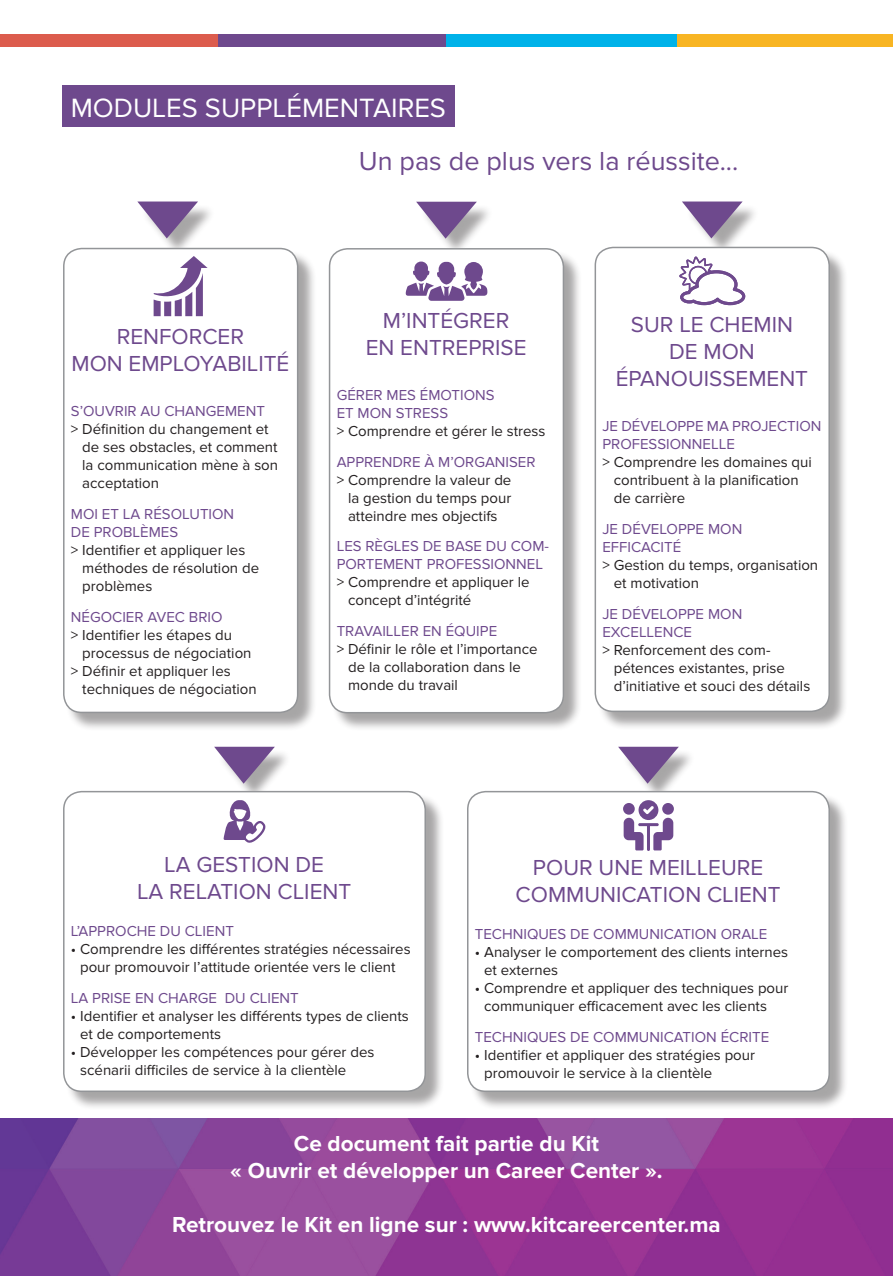
<style>
.page{position:relative;width:893px;height:1276px;background:#fff}
.page>*{position:absolute;margin:0;border:0;box-sizing:border-box;transform-origin:0 0}
.t1{font:27.45px "Proxima Nova";color:#fff}
.t2{font:27px "Proxima Nova";color:#6e498d}
.t3{font:22.5px/27px "Proxima Nova";color:#6e498d;text-align:center}
.t4{font:700 22.5px/27px "Proxima Nova";color:#fff;text-align:center}
.t5{font:15px/18px "Proxima Nova";color:#231f20}
.t6{font:15px/18px "Proxima Nova";color:#6e498d}
</style>
<div class="page">
<div style="left:621px;top:749px;width:75px;height:52px;background:#231f20;opacity:.4"></div>
<svg style="left:618px;top:747px;width:61px;height:36px"></svg>
<div style="left:217px;top:749px;width:75px;height:52px;background:#231f20;opacity:.4"></div>
<svg style="left:214px;top:747px;width:61px;height:36px"></svg>
<div style="left:469px;top:793px;width:379px;height:317px;background:#231f20;opacity:.4"></div>
<div style="left:468px;top:791px;width:361px;height:300px;background:#fff;border-radius:18px"></div>
<div style="left:467px;top:791px;width:363px;height:301px;border:2px solid #939598;border-radius:18px"></div>
<div style="left:65px;top:793px;width:379px;height:317px;background:#231f20;opacity:.4"></div>
<div style="left:64px;top:791px;width:361px;height:300px;background:#fff;border-radius:18px"></div>
<div style="left:63px;top:791px;width:363px;height:301px;border:2px solid #939598;border-radius:18px"></div>
<svg style="left:224px;top:800px;width:41px;height:42px"></svg>
<svg style="left:624px;top:800px;width:49px;height:51px"></svg>
<div style="left:216px;top:34px;width:231px;height:13px;background:#6e498d"></div>
<div style="left:0;top:34px;width:217px;height:13px;background:#dc5c4d"></div>
<div style="left:676px;top:34px;width:217px;height:13px;background:#f8b523"></div>
<div style="left:446px;top:34px;width:231px;height:13px;background:#00b2e9"></div>
<div style="left:62px;top:85px;width:393px;height:42px;background:#6e498d"></div>
<div style="left:141px;top:204px;width:74px;height:52px;background:#231f20;opacity:.4"></div>
<svg style="left:137px;top:201px;width:61px;height:37px"></svg>
<div style="left:419px;top:204px;width:75px;height:52px;background:#231f20;opacity:.4"></div>
<svg style="left:416px;top:202px;width:61px;height:37px"></svg>
<div style="left:685px;top:204px;width:75px;height:52px;background:#231f20;opacity:.4"></div>
<svg style="left:682px;top:201px;width:61px;height:37px"></svg>
<div style="left:65px;top:250px;width:252px;height:482px;background:#231f20;opacity:.4"></div>
<div style="left:64px;top:248px;width:234px;height:464px;background:#fff;border-radius:18px"></div>
<div style="left:63px;top:248px;width:235px;height:465px;border:2px solid #939598;border-radius:18px"></div>
<div style="left:331px;top:250px;width:252px;height:482px;background:#231f20;opacity:.4"></div>
<div style="left:330px;top:249px;width:233px;height:463px;background:#fff;border-radius:18px"></div>
<div style="left:329px;top:248px;width:235px;height:465px;border:2px solid #939598;border-radius:18px"></div>
<div style="left:597px;top:249px;width:251px;height:482px;background:#231f20;opacity:.4"></div>
<div style="left:595px;top:247px;width:234px;height:464px;background:#fff;border-radius:18px"></div>
<div style="left:595px;top:247px;width:235px;height:465px;border:2px solid #939598;border-radius:18px"></div>
<svg style="left:405px;top:261px;width:82px;height:40px"></svg>
<svg style="left:154px;top:256px;width:54px;height:60px"></svg>
<svg style="left:679px;top:256px;width:66px;height:49px"></svg>
<img style="left:0;top:1118px;width:893px;height:158px">
<h1 class="t1" style="left:71px;top:92px;width:377px">MODULES SUPPLÉMENTAIRES</h1>
<h2 class="t2" style="left:359px;top:146px;width:381px">Un pas de plus vers la réussite...</h2>
<h3 class="t3" style="left:71px;top:323px;width:219px">RENFORCER<br>MON EMPLOYABILITÉ</h3>
<p class="t6" style="left:71px;top:402px;width:195px">S’OUVRIR AU CHANGEMENT</p>
<p class="t5" style="left:82px;top:420px;width:197px;text-indent:-11px">&gt; Définition du changement et de ses obstacles, et comment la communication mène à son acceptation</p>
<p class="t6" style="left:71px;top:505px;width:165px">MOI ET LA RÉSOLUTION<br>DE PROBLÈMES</p>
<p class="t5" style="left:82px;top:541px;width:178px;text-indent:-11px">&gt; Identifier et appliquer les méthodes de résolution de problèmes</p>
<p class="t6" style="left:71px;top:608px;width:153px">NÉGOCIER AVEC BRIO</p>
<p class="t5" style="left:71px;top:626px;width:163px">&gt; Identifier les étapes du</p>
<p class="t5" style="left:82px;top:644px;width:171px">processus de négociation</p>
<p class="t5" style="left:71px;top:662px;width:161px">&gt; Définir et appliquer les</p>
<p class="t5" style="left:82px;top:680px;width:176px">techniques de négociation</p>
<h3 class="t3" style="left:366px;top:307px;width:162px">M’INTÉGRER<br>EN ENTREPRISE</h3>
<p class="t6" style="left:337px;top:386px;width:159px">GÉRER MES ÉMOTIONS<br>ET MON STRESS</p>
<p class="t5" style="left:337px;top:422px;width:210px">&gt; Comprendre et gérer le stress</p>
<p class="t6" style="left:337px;top:453px;width:200px">APPRENDRE À M’ORGANISER</p>
<p class="t5" style="left:348px;top:471px;width:165px;text-align:justify;text-indent:-11px">&gt; Comprendre la valeur de la gestion du temps pour atteindre mes objectifs</p>
<p class="t6" style="left:337px;top:537px;width:214px">LES RÈGLES DE BASE DU COM-<br>PORTEMENT PROFESSIONNEL</p>
<p class="t5" style="left:348px;top:573px;width:183px;text-indent:-11px">&gt; Comprendre et appliquer le concept d’intégrité</p>
<p class="t6" style="left:337px;top:622px;width:162px">TRAVAILLER EN ÉQUIPE</p>
<p class="t5" style="left:348px;top:640px;width:191px;text-indent:-11px">&gt; Définir le rôle et l’importance de la collaboration dans le monde du travail</p>
<h3 class="t3" style="left:616px;top:312px;width:194px">SUR LE CHEMIN<br>DE MON<br>ÉPANOUISSEMENT</h3>
<p class="t6" style="left:602px;top:418px;width:220px">JE DÉVELOPPE MA PROJECTION<br>PROFESSIONNELLE</p>
<p class="t5" style="left:614px;top:454px;width:200px;text-indent:-11px">&gt; Comprendre les domaines qui contribuent à la planification de carrière</p>
<p class="t6" style="left:602px;top:520px;width:141px">JE DÉVELOPPE MON<br>EFFICACITÉ</p>
<p class="t5" style="left:614px;top:556px;width:206px;text-indent:-11px">&gt; Gestion du temps, organisation et motivation</p>
<p class="t6" style="left:602px;top:605px;width:141px">JE DÉVELOPPE MON<br>EXCELLENCE</p>
<p class="t5" style="left:614px;top:641px;width:198px;text-indent:-11px">&gt; Renforcement des com&shy;pétences existantes, prise d’initiative et souci des détails</p>
<h3 class="t3" style="left:137px;top:851px;width:216px">LA GESTION DE<br>LA RELATION CLIENT</h3>
<p class="t6" style="left:71px;top:922px;width:164px">L’APPROCHE DU CLIENT</p>
<p class="t5" style="left:71px;top:940px;width:341px;text-align:center">• Comprendre les différentes stratégies nécessaires pour promouvoir l’attitude orientée vers le client</p>
<p class="t6" style="left:71px;top:989px;width:229px">LA PRISE EN CHARGE DU CLIENT</p>
<p class="t5" style="left:80px;top:1007px;width:330px;text-indent:-9px">• Identifier et analyser les différents types de clients et de comportements</p>
<p class="t5" style="left:80px;top:1043px;width:296px;text-indent:-9px">• Développer les compétences pour gérer des scénarii difficiles de service à la clientèle</p>
<h3 class="t3" style="left:516px;top:854px;width:267px">POUR UNE MEILLEURE<br>COMMUNICATION CLIENT</h3>
<p class="t6" style="left:475px;top:925px;width:294px">TECHNIQUES DE COMMUNICATION ORALE</p>
<p class="t5" style="left:484px;top:943px;width:306px;text-indent:-9px">• Analyser le comportement des clients internes et externes</p>
<p class="t5" style="left:484px;top:979px;width:306px;text-indent:-9px">• Comprendre et appliquer des techniques pour communiquer efficacement avec les clients</p>
<p class="t6" style="left:475px;top:1028px;width:296px">TECHNIQUES DE COMMUNICATION ÉCRITE</p>
<p class="t5" style="left:484px;top:1046px;width:272px;text-indent:-9px">• Identifier et appliquer des stratégies pour promouvoir le service à la clientèle</p>
<h3 class="t4" style="left:230px;top:1130px;width:434px">Ce document fait partie du Kit<br>« Ouvrir et développer un Career Center ».</h3>
<h3 class="t4" style="left:172px;top:1211px;width:550px">Retrouvez le Kit en ligne sur : www.kitcareercenter.ma</h3>
</div>
